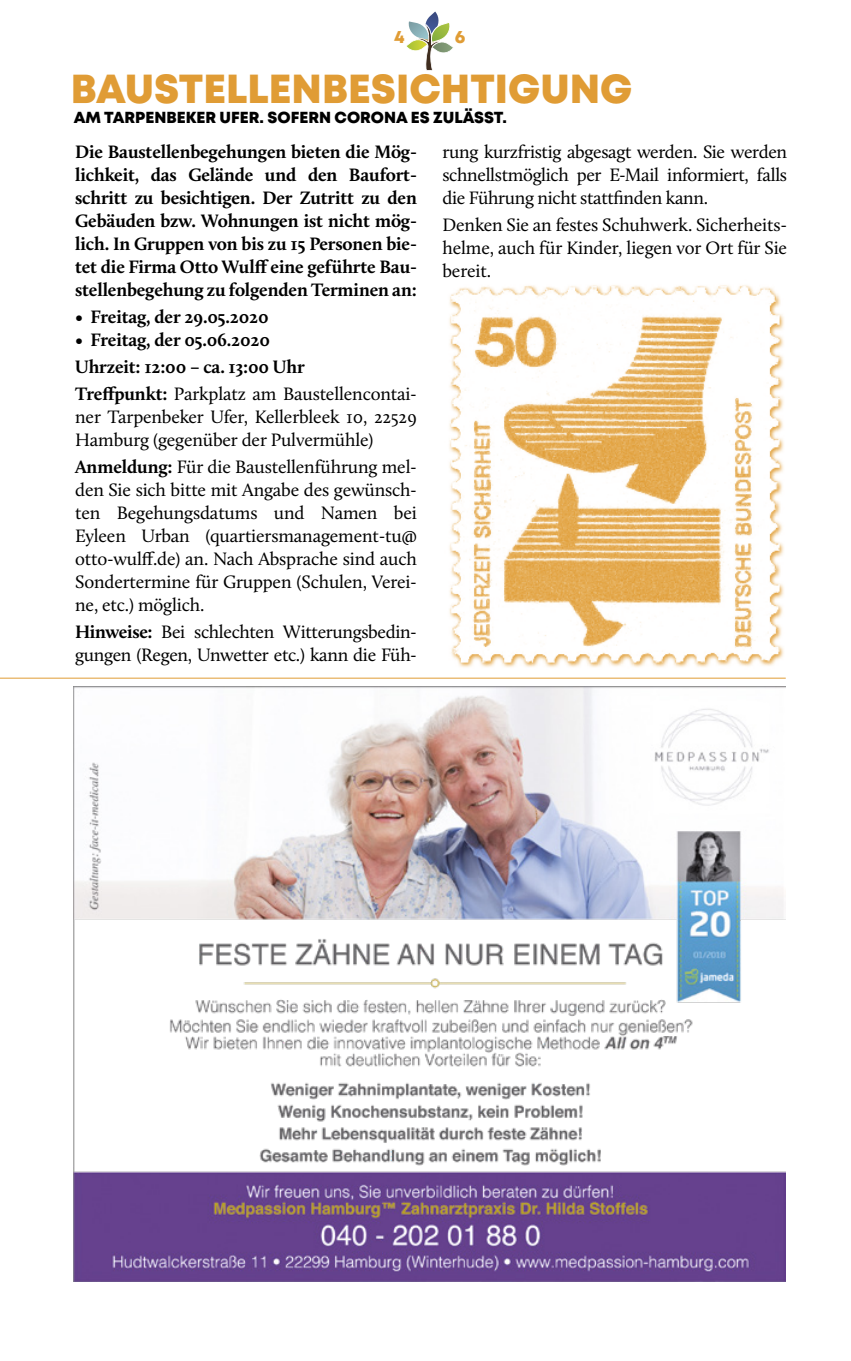
<style>
.page{position:relative;width:851px;height:1361px;background:#fff}
.page>*{position:absolute;margin:0;border:0;box-sizing:border-box;transform-origin:0 0}
.t1{font:800 40.4px "Mont";color:#e09c35}
.GBB_19_NORMALTEXT{font:18.6px/23px "Calluna";letter-spacing:-.015em;color:#000;text-align:justify}
.GBB_19_NORMALTEXT-2{font:700 18.6px/23px "Calluna";letter-spacing:-.01em;color:#000;text-align:justify}
.t2{font:800 18px "Mont";color:#e09c35}
.t3{font:800 16px "Mont";color:#000}
.s1{font-weight:700}
</style>
<div class="page">
<img style="left:449px;top:285px;width:335px;height:383px">
<hr style="left:0;top:677px;width:785px;height:1px;background:#e09c35">
<img style="left:74px;top:686px;width:711px;height:595px">
<svg style="left:406px;top:12px;width:47px;height:59px"></svg>
<p class="t2" style="left:394px;top:25px;width:12px">4</p>
<p class="t2" style="left:419px;top:25px;width:23px">46</p>
<p class="t2" style="left:454px;top:25px;width:12px">6</p>
<p class="t1" style="left:71px;top:63px;width:563px">BAUSTELLENBESICHTIGUNG</p>
<p class="t3" style="left:74px;top:107px;width:434px">AM TARPENBEKER UFER. SOFERN CORONA ES ZULÄSST.</p>
<p class="GBB_19_NORMALTEXT-2" style="left:75px;top:140px;width:343px">Die Baustellenbegehungen bieten die Mög&shy;lichkeit, das Gelände und den Baufort&shy;schritt zu besichtigen. Der Zutritt zu den Gebäuden bzw. Wohnungen ist nicht mög&shy;lich. In Gruppen von bis zu 15 Personen bie&shy;tet die Firma Otto Wulff eine geführte Bau&shy;stellenbegehung zu folgenden Terminen an:</p>
<p class="GBB_19_NORMALTEXT-2" style="left:75px;top:305px;width:195px">• Freitag, der 29.05.2020</p>
<p class="GBB_19_NORMALTEXT-2" style="left:75px;top:328px;width:196px">• Freitag, der 05.06.2020</p>
<p class="GBB_19_NORMALTEXT-2" style="left:75px;top:355px;width:231px">Uhrzeit: 12:00 – ca. 13:00 Uhr</p>
<p class="GBB_19_NORMALTEXT" style="left:75px;top:382px;width:343px"><span class="s1">Treffpunkt:</span> Parkplatz am Baustellencontai&shy;ner Tarpenbeker Ufer, Kellerbleek 10, 22529<br>Hamburg (gegenüber der Pulvermühle)</p>
<p class="GBB_19_NORMALTEXT" style="left:75px;top:455px;width:343px"><span class="s1">Anmeldung:</span> Für die Baustellenführung mel&shy;den Sie sich bitte mit Angabe des gewünsch&shy;ten Begehungsdatums und Namen bei Eyleen Urban (quartiersmanagement-tu@ otto-wulff.de) an. Nach Absprache sind auch Sondertermine für Gruppen (Schulen, Verei&shy;ne, etc.) möglich.</p>
<p class="GBB_19_NORMALTEXT" style="left:75px;top:620px;width:343px"><span class="s1">Hinweise:</span> Bei schlechten Witterungsbedin&shy;gungen (Regen, Unwetter etc.) kann die Füh-</p>
<p class="GBB_19_NORMALTEXT" style="left:442px;top:140px;width:346px">rung kurzfristig abgesagt werden. Sie werden schnellstmöglich per E-Mail informiert, falls die Führung nicht stattfinden kann.</p>
<p class="GBB_19_NORMALTEXT" style="left:442px;top:213px;width:346px">Denken Sie an festes Schuhwerk. Sicherheits&shy;helme, auch für Kinder, liegen vor Ort für Sie bereit.</p>
</div>
